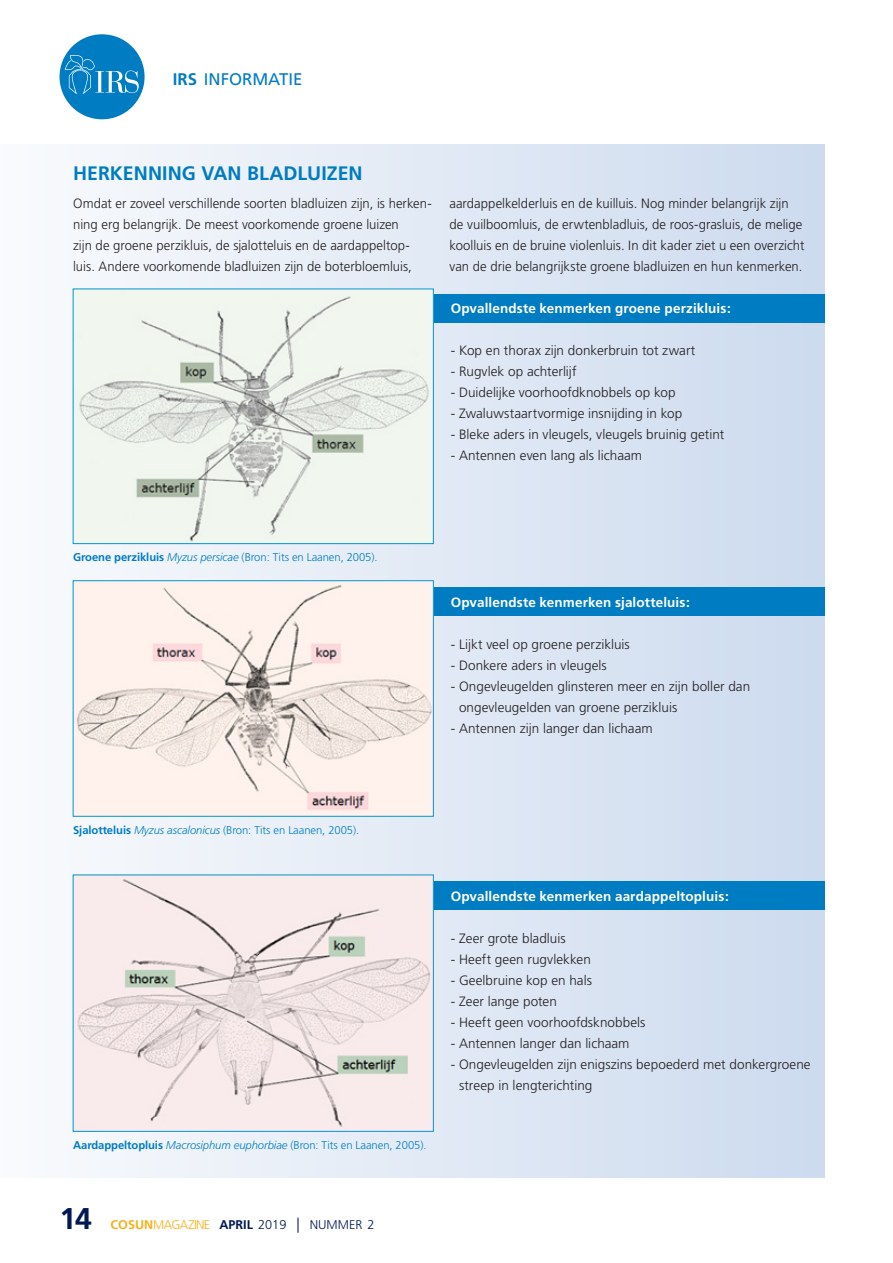
<style>
.page{position:relative;width:893px;height:1263px;background:#fff}
.page>*{position:absolute;margin:0;border:0;box-sizing:border-box;transform-origin:0 0}
.t1{font:700 30px "Frutiger";color:#001954}
.Platte__body__tekst{font:700 19.5px "Frutiger";color:#007cc2}
.t2{font:16.8px "Frutiger";color:#007cc2}
.Platte__body__tekst-2{font:300 13.5px/21px "Frutiger";color:#231f20}
.Platte__body__tekst-3{font:700 13.5px "Frutiger";letter-spacing:.01em;color:#fff}
.t3{font:300 12.6px "Frutiger";letter-spacing:-.03em;color:#faaf18}
.IRS_Onderschrift{font:300 11.25px "Frutiger";letter-spacing:-.005em;color:#007cc2}
.s1{font-weight:700}
.s2{font-style:italic}
.s3{font-weight:700;color:#001954}
.s4{font-size:12.75px;color:#001954}
.s5{font-size:15px;color:#001954}
.s6{color:#001954}
</style>
<div class="page">
<div style="left:0;top:145px;width:825px;height:1033px;background:linear-gradient(to right,#f9fafd,#ccdaee)"></div>
<div style="left:434px;top:295px;width:391px;height:28px;background:#007cc2"></div>
<div style="left:434px;top:588px;width:391px;height:28px;background:#007cc2"></div>
<div style="left:434px;top:882px;width:391px;height:28px;background:#007cc2"></div>
<img style="left:75px;top:291px;width:357px;height:251px">
<div style="left:73px;top:289px;width:361px;height:255px;border:1px solid #0093d0"></div>
<img style="left:75px;top:582px;width:357px;height:233px">
<div style="left:73px;top:580px;width:361px;height:237px;border:1px solid #0093d0"></div>
<img style="left:75px;top:876px;width:357px;height:254px">
<div style="left:73px;top:874px;width:361px;height:258px;border:1px solid #0093d0"></div>
<div style="left:60px;top:34px;width:85px;height:85px;background:#007cc2;border-radius:50%"></div>
<svg style="left:65px;top:55px;width:74px;height:39px"></svg>
<p class="t2" style="left:173px;top:69px;width:131px"><span class="s1">IRS</span> INFORMATIE</p>
<p class="Platte__body__tekst" style="left:73px;top:162px;width:291px">HERKENNING VAN BLADLUIZEN</p>
<p class="Platte__body__tekst-2" style="left:73px;top:193px;width:360px">Omdat er zoveel verschillende soorten bladluizen zijn, is herken&shy;ning erg belangrijk. De meest voorkomende groene luizen<br>zijn de groene perzikluis, de sjalotteluis en de aardappeltop&shy;luis. Andere voorkomende bladluizen zijn de boterbloemluis,</p>
<p class="Platte__body__tekst-2" style="left:450px;top:193px;width:356px">aardappelkelderluis en de kuilluis. Nog minder belangrijk zijn de vuilboomluis, de erwtenbladluis, de roos-grasluis, de melige koolluis en de bruine violenluis. In dit kader ziet u een overzicht van de drie belangrijkste groene bladluizen en hun kenmerken.</p>
<p class="Platte__body__tekst-3" style="left:451px;top:300px;width:282px">Opvallendste kenmerken groene perzikluis:</p>
<p class="Platte__body__tekst-2" style="left:451px;top:340px;width:246px">- Kop en thorax zijn donkerbruin tot zwart</p>
<p class="Platte__body__tekst-2" style="left:451px;top:361px;width:127px">- Rugvlek op achterlijf</p>
<p class="Platte__body__tekst-2" style="left:451px;top:382px;width:226px">- Duidelijke voorhoofdknobbels op kop</p>
<p class="Platte__body__tekst-2" style="left:451px;top:403px;width:233px">- Zwaluwstaartvormige insnijding in kop</p>
<p class="Platte__body__tekst-2" style="left:451px;top:424px;width:275px">- Bleke aders in vleugels, vleugels bruinig getint</p>
<p class="Platte__body__tekst-2" style="left:451px;top:445px;width:193px">- Antennen even lang als lichaam</p>
<p class="IRS_Onderschrift" style="left:73px;top:551px;width:306px"><span class="s1">Groene perzikluis</span> <span class="s2">Myzus persicae</span> (Bron: Tits en Laanen, 2005).</p>
<p class="Platte__body__tekst-3" style="left:451px;top:594px;width:241px">Opvallendste kenmerken sjalotteluis:</p>
<p class="Platte__body__tekst-2" style="left:451px;top:634px;width:181px">- Lijkt veel op groene perzikluis</p>
<p class="Platte__body__tekst-2" style="left:451px;top:655px;width:157px">- Donkere aders in vleugels</p>
<p class="Platte__body__tekst-2" style="left:459px;top:676px;width:293px;text-indent:-8px">- Ongevleugelden glinsteren meer en zijn boller dan ongevleugelden van groene perzikluis</p>
<p class="Platte__body__tekst-2" style="left:451px;top:718px;width:203px">- Antennen zijn langer dan lichaam</p>
<p class="IRS_Onderschrift" style="left:73px;top:823px;width:288px"><span class="s1">Sjalotteluis</span> <span class="s2">Myzus ascalonicus</span> (Bron: Tits en Laanen, 2005).</p>
<p class="IRS_Onderschrift" style="left:73px;top:1138px;width:355px"><span class="s1">Aardappeltopluis</span> <span class="s2">Macrosiphum euphorbiae</span> (Bron: Tits en Laanen, 2005).</p>
<h1 class="t1" style="left:60px;top:1201px;width:34px">14</h1>
<p class="t3" style="left:111px;top:1217px;width:265px"><span class="s1">COSUN</span>MAGAZINE <span class="s3">APRIL</span> <span class="s4">2019</span> <span class="s5">|</span> <span class="s6">NUMMER</span> <span class="s4">2</span></p>
<p class="Platte__body__tekst-3" style="left:451px;top:888px;width:280px">Opvallendste kenmerken aardappeltopluis:</p>
<p class="Platte__body__tekst-2" style="left:451px;top:928px;width:116px">- Zeer grote bladluis</p>
<p class="Platte__body__tekst-2" style="left:451px;top:949px;width:142px">- Heeft geen rugvlekken</p>
<p class="Platte__body__tekst-2" style="left:451px;top:970px;width:143px">- Geelbruine kop en hals</p>
<p class="Platte__body__tekst-2" style="left:451px;top:991px;width:108px">- Zeer lange poten</p>
<p class="Platte__body__tekst-2" style="left:451px;top:1012px;width:196px">- Heeft geen voorhoofdsknobbels</p>
<p class="Platte__body__tekst-2" style="left:451px;top:1033px;width:180px">- Antennen langer dan lichaam</p>
<p class="Platte__body__tekst-2" style="left:459px;top:1054px;width:353px;text-indent:-8px">- Ongevleugelden zijn enigszins bepoederd met donkergroene streep in lengterichting</p>
</div>
